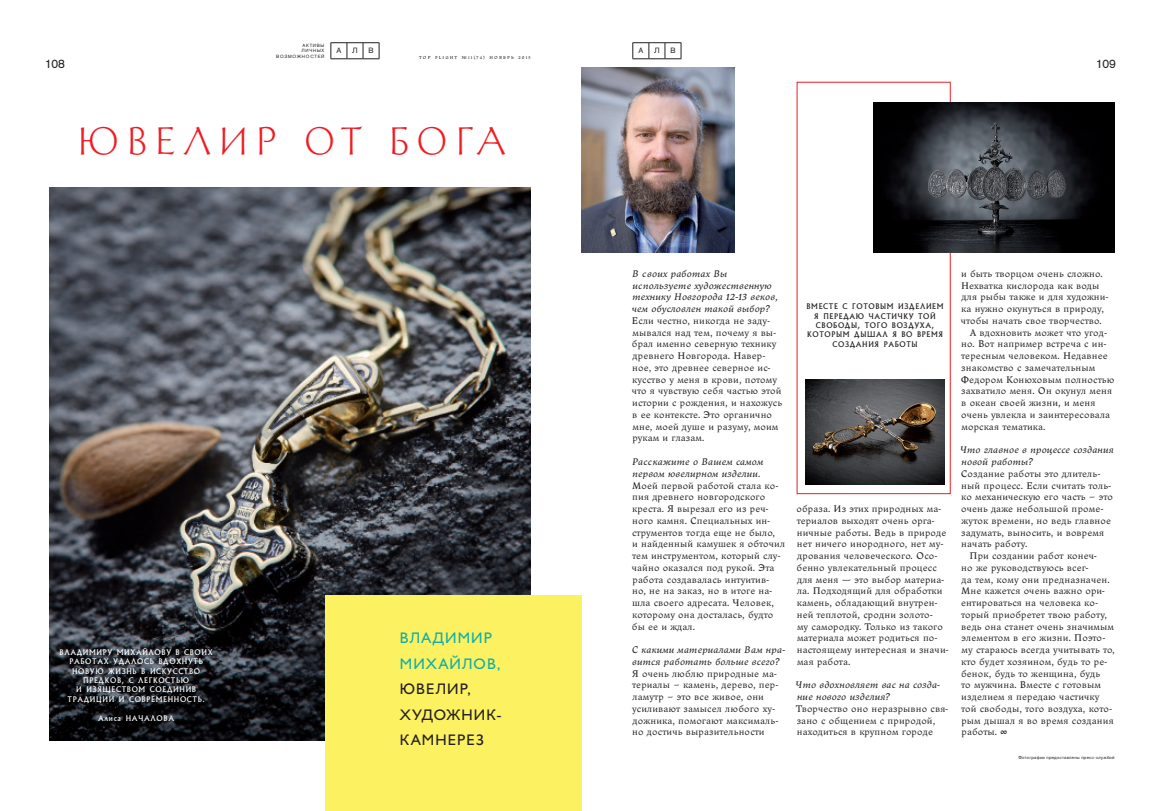
<style>
.page{position:relative;width:1163px;height:811px;background:#fff}
.page>*{position:absolute;margin:0;border:0;box-sizing:border-box;transform-origin:0 0}
.t1{font:38px "Telingater Titling";letter-spacing:.21em;color:#ee1d23}
.t2{font:15.4px/25.4px "Humanist 521";letter-spacing:.07em;color:#231f20}
.t3{font:15.4px/25.4px "Humanist 521";letter-spacing:.07em;color:#11aeaa}
.t4{font:12.1px "For Fun";color:#231f20}
.t5{font:9.9px/11.8px "Ladoga Text";letter-spacing:.015em;color:#231f20}
.t6{font:italic 9.9px/11.8px "Ladoga Text";letter-spacing:.015em;color:#231f20}
.t7{font:7.5px "For Fun";color:#231f20}
.t8{font:7.3px/9.4px "SPSL Old King";letter-spacing:.09em;color:#fff;text-align:center}
.t9{font:7.3px/9.4px "SPSL Old King";letter-spacing:.09em;color:#231f20;text-align:center}
.t10{font:4.5px "For Fun";letter-spacing:.055em;color:#231f20}
.t11{font:4.5px "Ladoga Text";letter-spacing:.25em;color:#231f20}
.t12{font:4.5px/5.7px "For Fun";letter-spacing:.16em;color:#231f20;text-align:right}
</style>
<div class="page">
<img style="left:50px;top:187px;width:480px;height:553px">
<div style="left:796px;top:82px;width:154px;height:412px;border:1px solid #ee1d23"></div>
<svg style="left:632px;top:42px;width:49px;height:18px"></svg>
<svg style="left:330px;top:42px;width:50px;height:18px"></svg>
<img style="left:805px;top:379px;width:139px;height:105px">
<div style="left:326px;top:595px;width:256px;height:216px;background:#fcf160"></div>
<img style="left:581px;top:67px;width:153px;height:185px">
<img style="left:873px;top:103px;width:241px;height:149px">
<p class="t12" style="left:276px;top:42px;width:50px">АКТИВЫ<br>ЛИЧНЫХ<br>ВОЗМОЖНОСТЕЙ</p>
<p class="t7" style="left:336px;top:46px;width:6px">А</p>
<p class="t7" style="left:352px;top:46px;width:7px">Л</p>
<p class="t7" style="left:368px;top:46px;width:7px">В</p>
<p class="t7" style="left:638px;top:46px;width:6px">А</p>
<p class="t7" style="left:654px;top:46px;width:7px">Л</p>
<p class="t7" style="left:670px;top:46px;width:7px">В</p>
<p class="t11" style="left:419px;top:54px;width:113px">TOP FLIGHT №11(74) НОЯБРЬ 2015</p>
<p class="t4" style="left:45px;top:56px;width:22px">108</p>
<p class="t4" style="left:1095px;top:56px;width:22px">109</p>
<h1 class="t1" style="left:78px;top:122px;width:429px">Ювелир от БОГА</h1>
<p class="t8" style="left:60px;top:647px;width:155px">ВЛАДИМИРУ МИХАЙЛОВУ В СВОИХ<br>РАБОТАХ УДАЛОСЬ ВДОХНУТЬ<br>НОВУЮ ЖИЗНЬ В ИСКУССТВО<br>ПРЕДКОВ, С ЛЕГКОСТЬЮ<br>И ИЗЯЩЕСТВОМ СОЕДИНИВ<br>ТРАДИЦИИ И СОВРЕМЕННОСТЬ.</p>
<p class="t8" style="left:98px;top:713px;width:78px">Алиса НАЧАЛОВА</p>
<h2 class="t3" style="left:400px;top:625px;width:102px">ВЛАДИМИР<br>МИХАЙЛОВ,</h2>
<h2 class="t2" style="left:400px;top:676px;width:103px">ЮВЕЛИР,<br>ХУДОЖНИК-<br>КАМНЕРЕЗ</h2>
<p class="t6" style="left:631px;top:267px;width:147px">В своих работах Вы используете художественную технику Новгорода 12-13 веков, чем обусловлен такой выбор?</p>
<p class="t5" style="left:631px;top:314px;width:152px">Если честно, никогда не заду&shy;мывался над тем, почему я вы&shy;брал именно северную технику древнего Новгорода. Навер&shy;ное, это древнее северное ис&shy;кусство у меня в крови, потому что я чувствую себя частью этой истории с рождения, и нахожусь в ее контексте. Это органично мне, моей душе и разуму, моим рукам и глазам.</p>
<p class="t6" style="left:632px;top:455px;width:133px">Расскажите о Вашем самом первом ювелирном изделии.</p>
<p class="t5" style="left:631px;top:479px;width:155px">Моей первой работой стала ко&shy;пия древнего новгородского креста. Я вырезал его из реч&shy;ного камня. Специальных ин&shy;струментов тогда еще не было,<br>и найденный камушек я обточил тем инструментом, который слу&shy;чайно оказался под рукой. Эта работа создавалась интуитив-<br>но, не на заказ, но в итоге на&shy;шла своего адресата. Человек, которому она досталась, будто бы ее и ждал.</p>
<p class="t6" style="left:631px;top:643px;width:155px">С какими материалами Вам нра&shy;вится работать больше всего?</p>
<p class="t5" style="left:632px;top:667px;width:148px">Я очень люблю природные ма&shy;териалы – камень, дерево, пер&shy;ламутр – это все живое, они усиливают замысел любого ху&shy;дожника, помогают максималь&shy;но достичь выразительности</p>
<p class="t9" style="left:806px;top:302px;width:139px">ВМЕСТЕ С ГОТОВЫМ ИЗДЕЛИЕМ<br>Я ПЕРЕДАЮ ЧАСТИЧКУ ТОЙ<br>СВОБОДЫ, ТОГО ВОЗДУХА,<br>КОТОРЫМ ДЫШАЛ Я ВО ВРЕМЯ<br>СОЗДАНИЯ РАБОТЫ</p>
<p class="t5" style="left:796px;top:502px;width:153px">образа. Из этих природных ма&shy;териалов выходят очень орга&shy;ничные работы. Ведь в природе нет ничего инородного, нет му&shy;дрования человеческого. Осо&shy;бенно увлекательный процесс для меня — это выбор материа&shy;ла. Подходящий для обработки камень, обладающий внутрен&shy;ней теплотой, сродни золото-<br>му самородку. Только из такого материала может родиться по&shy;настоящему интересная и значи&shy;мая работа.</p>
<p class="t6" style="left:795px;top:678px;width:146px">Что вдохновляет вас на созда&shy;ние нового изделия?</p>
<p class="t5" style="left:796px;top:702px;width:154px">Творчество оно неразрывно свя&shy;зано с общением с природой, находиться в крупном городе</p>
<p class="t5" style="left:961px;top:267px;width:143px">и быть творцом очень сложно.</p>
<p class="t5" style="left:960px;top:279px;width:140px">Нехватка кислорода как воды</p>
<p class="t5" style="left:961px;top:291px;width:148px">для рыбы также и для художни-</p>
<p class="t5" style="left:961px;top:302px;width:144px">ка нужно окунуться в природу,</p>
<p class="t5" style="left:960px;top:314px;width:142px">чтобы начать свое творчество.</p>
<p class="t5" style="left:969px;top:326px;width:139px">А вдохновить может что угод-</p>
<p class="t5" style="left:961px;top:338px;width:147px">но. Вот например встреча с ин-</p>
<p class="t5" style="left:961px;top:349px;width:148px">тересным человеком. Недавнее</p>
<p class="t5" style="left:961px;top:361px;width:136px">знакомство с замечательным</p>
<p class="t5" style="left:960px;top:373px;width:155px">Федором Конюховым полностью</p>
<p class="t5" style="left:961px;top:385px;width:152px">захватило меня. Он окунул меня</p>
<p class="t5" style="left:961px;top:396px;width:136px">в океан своей жизни, и меня</p>
<p class="t5" style="left:960px;top:408px;width:150px">очень увлекла и заинтересовала</p>
<p class="t5" style="left:961px;top:420px;width:85px">морская тематика.</p>
<p class="t6" style="left:959px;top:443px;width:155px">Что главное в процессе создания новой работы?</p>
<p class="t5" style="left:960px;top:467px;width:141px">Создание работы это длитель-</p>
<p class="t5" style="left:961px;top:479px;width:151px">ный процесс. Если считать толь-</p>
<p class="t5" style="left:961px;top:490px;width:153px">ко механическую его часть – это</p>
<p class="t5" style="left:960px;top:502px;width:144px">очень даже небольшой проме-</p>
<p class="t5" style="left:961px;top:514px;width:151px">жуток времени, но ведь главное</p>
<p class="t5" style="left:961px;top:526px;width:144px">задумать, выносить, и вовремя</p>
<p class="t5" style="left:961px;top:537px;width:68px">начать работу.</p>
<p class="t5" style="left:969px;top:549px;width:129px">При создании работ конеч-</p>
<p class="t5" style="left:961px;top:561px;width:129px">но же руководствуюсь всег-</p>
<p class="t5" style="left:961px;top:573px;width:149px">да тем, кому они предназначен.</p>
<p class="t5" style="left:961px;top:585px;width:145px">Мне кажется очень важно ори-</p>
<p class="t5" style="left:960px;top:596px;width:139px">ентироваться на человека ко-</p>
<p class="t5" style="left:961px;top:608px;width:147px">торый приобретет твою работу,</p>
<p class="t5" style="left:961px;top:620px;width:154px">ведь она станет очень значимым</p>
<p class="t5" style="left:961px;top:632px;width:145px">элементом в его жизни. Поэто-</p>
<p class="t5" style="left:961px;top:643px;width:155px">му стараюсь всегда учитывать то,</p>
<p class="t5" style="left:961px;top:655px;width:147px">кто будет хозяином, будь то ре-</p>
<p class="t5" style="left:960px;top:667px;width:141px">бенок, будь то женщина, будь</p>
<p class="t5" style="left:961px;top:679px;width:141px">то мужчина. Вместе с готовым</p>
<p class="t5" style="left:961px;top:690px;width:140px">изделием я передаю частичку</p>
<p class="t5" style="left:961px;top:702px;width:152px">той свободы, того воздуха, кото-</p>
<p class="t5" style="left:961px;top:714px;width:154px">рым дышал я во время создания</p>
<p class="t5" style="left:961px;top:726px;width:47px">работы. ∞</p>
<p class="t10" style="left:1018px;top:754px;width:98px">Фотографии предоставлены пресс-службой</p>
</div>
